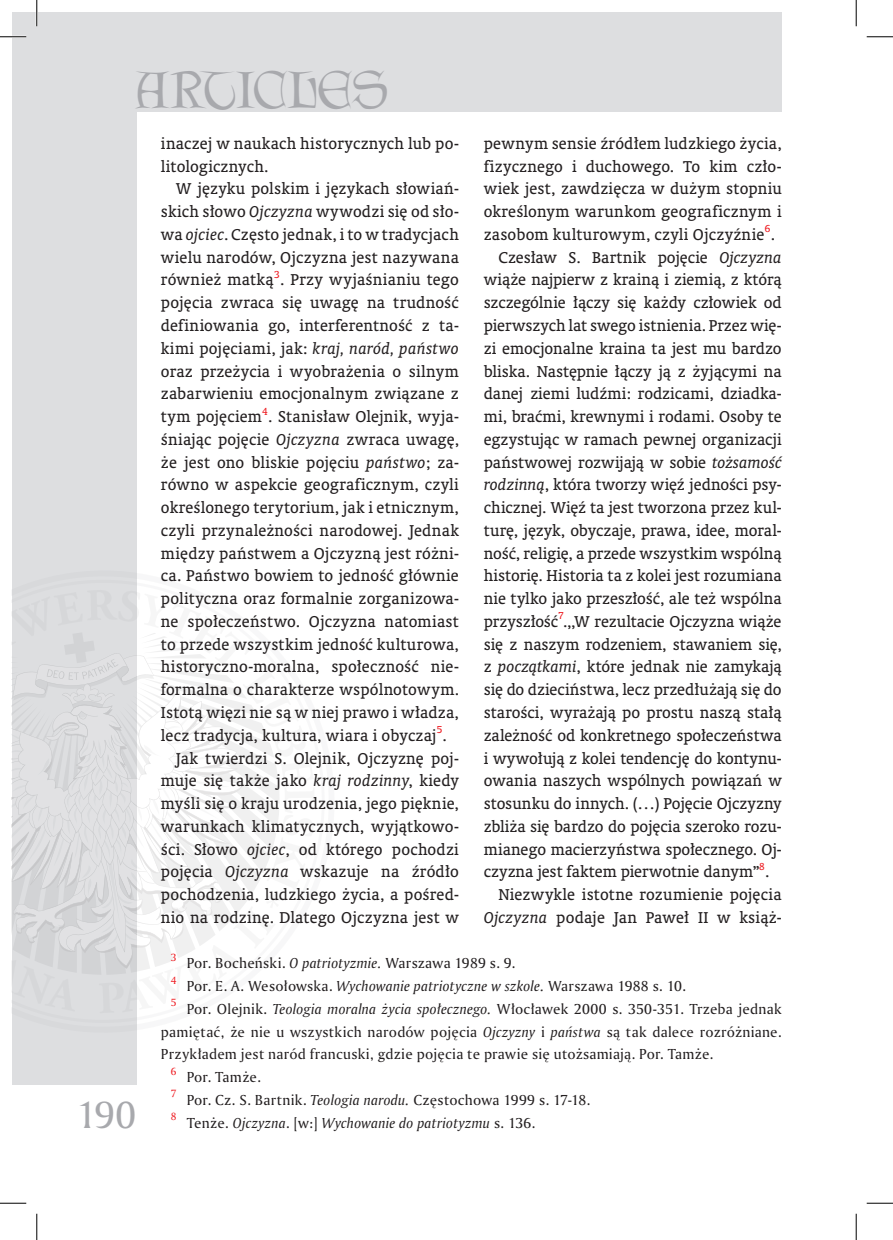
<style>
.page{position:relative;width:893px;height:1240px;background:#fff}
.page>*{position:absolute;margin:0;border:0;box-sizing:border-box;transform-origin:0 0}
.art-TEKST{font:46.55px "Lettergical PL";color:#a8a9ad}
.pagina-strony{font:36.75px "Amerigo PL";color:#a8a9ad}
.art-TEKST-2{font:15.75px/22.8px "Oranda PL";letter-spacing:.01em;color:#231f20;text-align:justify}
.art-przypis{font:14px/22.8px "Amerigo PL";letter-spacing:.015em;color:#231f20;text-align:justify}
.art-przypis-2{font:italic 14px "Amerigo PL";letter-spacing:.01em;color:#231f20}
.art-TEKST-3{font:10.15px "Oranda PL";color:#ee1d23}
.art-przypis-3{font:10.15px "Amerigo PL";color:#ee1d23}
.s1{font-style:italic}
.s2{font-style:normal}
</style>
<div class="page">
<div style="left:12px;top:12px;width:124px;height:1071px;background:#dddee0"></div>
<div style="left:12px;top:12px;width:769px;height:99px;background:#dddee0"></div>
<svg style="left:12px;top:589px;width:267px;height:424px"></svg>
<hr style="left:0;top:36px;width:26px;height:2px;background:#fff">
<hr style="left:36px;top:0;width:2px;height:26px;background:#fff">
<svg style="left:0;top:36px;width:26px;height:1px"></svg>
<svg style="left:866px;top:36px;width:26px;height:1px"></svg>
<svg style="left:0;top:1202px;width:26px;height:1px"></svg>
<svg style="left:866px;top:1202px;width:26px;height:1px"></svg>
<svg style="left:36px;top:0;width:1px;height:26px"></svg>
<svg style="left:36px;top:1213px;width:1px;height:26px"></svg>
<svg style="left:855px;top:0;width:1px;height:26px"></svg>
<svg style="left:855px;top:1213px;width:1px;height:26px"></svg>
<p class="art-TEKST" style="left:136px;top:61px;width:254px">ARTICLES</p>
<p class="art-TEKST-2" style="left:161px;top:132px;width:299px">inaczej w naukach historycznych lub po&shy;litologicznych.</p>
<p class="art-TEKST-2" style="left:161px;top:177px;width:299px;text-indent:15px">W języku polskim i językach słowiań&shy;skich słowo <span class="s1">Ojczyzna</span> wywodzi się od sło&shy;wa <span class="s1">ojciec</span>. Często jednak, i to w tradycjach wielu narodów, Ojczyzna jest nazywana również matką . Przy wyjaśnianiu tego</p>
<p class="art-TEKST-3" style="left:274px;top:268px;width:7px">3</p>
<p class="art-TEKST-2" style="left:161px;top:291px;width:299px">pojęcia zwraca się uwagę na trudność definiowania go, interferentność z ta&shy;kimi pojęciami, jak: <span class="s1">kraj, naród, państwo </span>oraz przeżycia i wyobrażenia o silnym zabarwieniu emocjonalnym związane z tym pojęciem . Stanisław Olejnik, wyja-</p>
<p class="art-TEKST-3" style="left:262px;top:404px;width:7px">4</p>
<p class="art-TEKST-2" style="left:161px;top:427px;width:299px">śniając pojęcie <span class="s1">Ojczyzna</span> zwraca uwagę, że jest ono bliskie pojęciu <span class="s1">państwo</span>; za&shy;równo w aspekcie geograficznym, czyli określonego terytorium, jak i etnicznym, czyli przynależności narodowej. Jednak między państwem a Ojczyzną jest różni&shy;ca. Państwo bowiem to jedność głównie polityczna oraz formalnie zorganizowa&shy;ne społeczeństwo. Ojczyzna natomiast to przede wszystkim jedność kulturowa, historyczno-moralna, społeczność nie&shy;formalna o charakterze wspólnotowym.<br>Istotą więzi nie są w niej prawo i władza, lecz tradycja, kultura, wiara i obyczaj .</p>
<p class="art-TEKST-3" style="left:436px;top:723px;width:7px">5</p>
<p class="art-TEKST-2" style="left:161px;top:746px;width:299px;text-indent:15px">Jak twierdzi S. Olejnik, Ojczyznę poj&shy;muje się także jako <span class="s1">kraj rodzinny</span>, kiedy myśli się o kraju urodzenia, jego pięknie, warunkach klimatycznych, wyjątkowo&shy;ści. Słowo <span class="s1">ojciec</span>, od którego pochodzi pojęcia <span class="s1">Ojczyzna</span> wskazuje na źródło pochodzenia, ludzkiego życia, a pośred&shy;nio na rodzinę. Dlatego Ojczyzna jest w</p>
<p class="art-TEKST-2" style="left:483px;top:132px;width:299px">pewnym sensie źródłem ludzkiego życia, fizycznego i duchowego. To kim czło&shy;wiek jest, zawdzięcza w dużym stopniu określonym warunkom geograficznym i zasobom kulturowym, czyli Ojczyźnie .</p>
<p class="art-TEKST-3" style="left:764px;top:222px;width:7px">6</p>
<p class="art-TEKST-2" style="left:483px;top:245px;width:299px;text-indent:15px">Czesław S. Bartnik pojęcie <span class="s1">Ojczyzna </span>wiąże najpierw z krainą i ziemią, z którą szczególnie łączy się każdy człowiek od pierwszych lat swego istnienia. Przez wię&shy;zi emocjonalne kraina ta jest mu bardzo bliska. Następnie łączy ją z żyjącymi na danej ziemi ludźmi: rodzicami, dziadka&shy;mi, braćmi, krewnymi i rodami. Osoby te egzystując w ramach pewnej organizacji państwowej rozwijają w sobie <span class="s1">tożsamość rodzinną</span>, która tworzy więź jedności psy&shy;chicznej. Więź ta jest tworzona przez kul&shy;turę, język, obyczaje, prawa, idee, moral&shy;ność, religię, a przede wszystkim wspólną historię. Historia ta z kolei jest rozumiana nie tylko jako przeszłość, ale też wspólna przyszłość .,,W rezultacie Ojczyzna wiąże</p>
<p class="art-TEKST-3" style="left:558px;top:609px;width:7px">7</p>
<p class="art-TEKST-2" style="left:483px;top:632px;width:299px">się z naszym rodzeniem, stawaniem się, z <span class="s1">początkami</span>, które jednak nie zamykają się do dzieciństwa, lecz przedłużają się do starości, wyrażają po prostu naszą stałą zależność od konkretnego społeczeństwa i wywołują z kolei tendencję do kontynu&shy;owania naszych wspólnych powiązań w stosunku do innych. (…) Pojęcie Ojczyzny zbliża się bardzo do pojęcia szeroko rozu&shy;mianego macierzyństwa społecznego. Oj&shy;czyzna jest faktem pierwotnie danym” .</p>
<p class="art-TEKST-3" style="left:758px;top:859px;width:7px">8</p>
<p class="art-TEKST-2" style="left:483px;top:882px;width:299px;text-align:right">Niezwykle istotne rozumienie pojęcia<br><span class="s1">Ojczyzna</span> podaje Jan Paweł II w książ-</p>
<p class="pagina-strony" style="left:76px;top:1089px;width:61px">190</p>
<p class="art-przypis-3" style="left:171px;top:950px;width:7px">3</p>
<p class="art-przypis-3" style="left:171px;top:973px;width:7px">4</p>
<p class="art-przypis" style="left:187px;top:951px;width:330px">Por. Bocheński. <span class="s1">O patriotyzmie.</span> Warszawa 1989 s. 9.</p>
<p class="art-przypis" style="left:187px;top:974px;width:500px">Por. E. A. Wesołowska. <span class="s1">Wychowanie patriotyczne w szkole.</span> Warszawa 1988 s. 10.</p>
<p class="art-przypis-3" style="left:171px;top:995px;width:7px">5</p>
<p class="art-przypis" style="left:161px;top:997px;width:622px;text-indent:26px">Por. Olejnik. <span class="s1">Teologia moralna życia społecznego.</span> Włocławek 2000 s. 350-351. Trzeba jednak pamiętać, że nie u wszystkich narodów pojęcia <span class="s1">Ojczyzny</span> i <span class="s1">państwa</span> są tak dalece rozróżniane.<br>Przykładem jest naród francuski, gdzie pojęcia te prawie się utożsamiają. Por. Tamże.</p>
<p class="art-przypis-3" style="left:171px;top:1064px;width:7px">6</p>
<p class="art-przypis" style="left:187px;top:1065px;width:76px">Por. Tamże.</p>
<p class="art-przypis-3" style="left:171px;top:1086px;width:7px">7</p>
<p class="art-przypis" style="left:187px;top:1088px;width:405px">Por. Cz. S. Bartnik. <span class="s1">Teologia narodu.</span> Częstochowa 1999 s. 17-18.</p>
<p class="art-przypis-3" style="left:171px;top:1109px;width:7px">8</p>
<p class="art-przypis-2" style="left:187px;top:1113px;width:350px"><span class="s2">Tenże.</span> Ojczyzna<span class="s2">. [w:]</span> Wychowanie do patriotyzmu <span class="s2">s. 136.</span></p>
</div>
